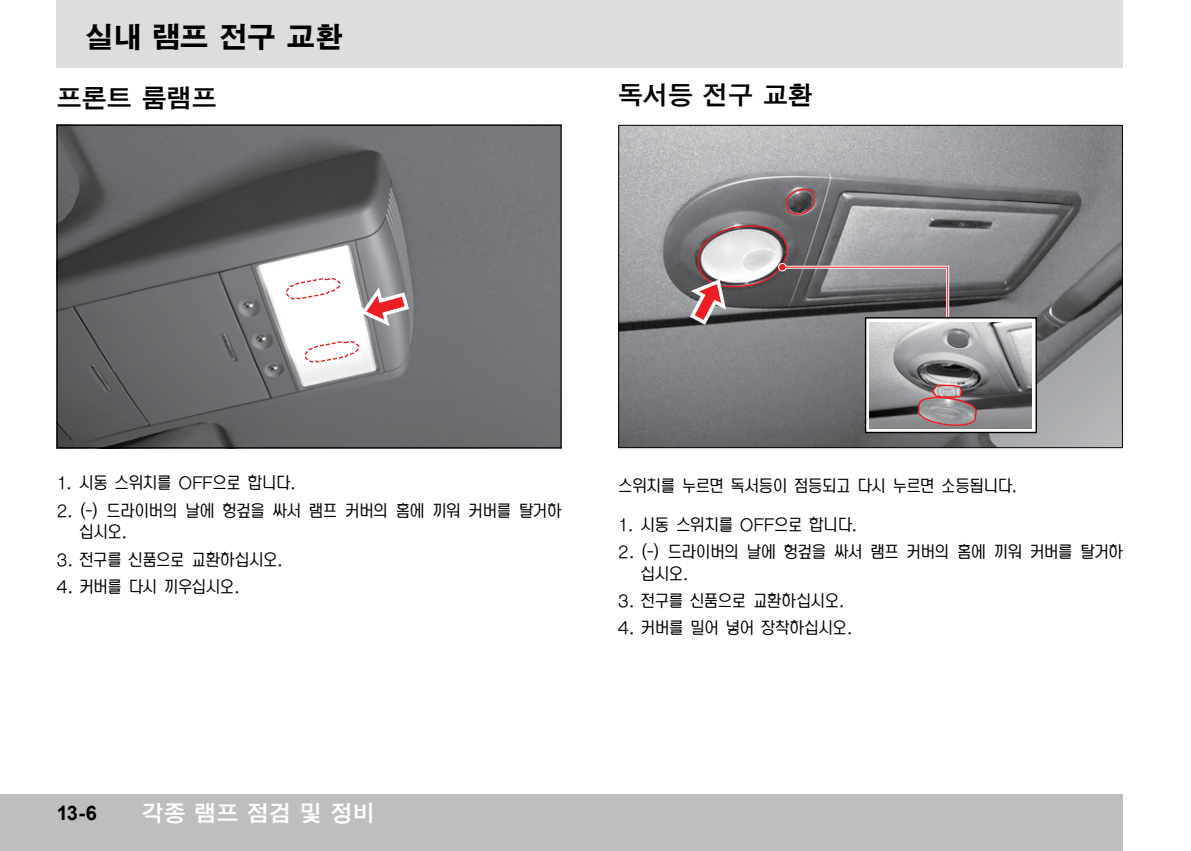
<style>
.page{position:relative;width:1191px;height:851px;background:#fff}
.page>*{position:absolute;margin:0;border:0;box-sizing:border-box;transform-origin:0 0}
.t1{font:28px "H2 gtr E";color:#000}
.t2{font:25px "H2 gtt B";color:#000}
.t3{font:22px "H2 gtt B";color:#fff}
.t4{font:700 20px "Arial";color:#000}
.t5{font:18px/21.6px "S Head R";letter-spacing:-.02em;color:#000}
</style>
<div class="page">
<div style="left:57px;top:0;width:1066px;height:68px;background:#dcddde"></div>
<div style="left:0;top:794px;width:1123px;height:56px;background:#bcbec0"></div>
<img style="left:620px;top:127px;width:501px;height:319px">
<div style="left:618px;top:125px;width:505px;height:323px;border:1px solid #000"></div>
<img style="left:59px;top:127px;width:500px;height:319px">
<svg style="left:285px;top:277px;width:128px;height:86px"></svg>
<div style="left:57px;top:125px;width:504px;height:323px;border:1px solid #000"></div>
<svg style="left:682px;top:189px;width:268px;height:146px;background:#868184"></svg>
<div style="left:865px;top:318px;width:171px;height:114px;background:#fff"></div>
<div style="left:865px;top:317px;width:172px;height:116px;border:1px solid #000"></div>
<img style="left:869px;top:322px;width:163px;height:106px">
<svg style="left:916px;top:383px;width:61px;height:45px;background:#9a8688"></svg>
<h1 class="t1" style="left:85px;top:23px;width:259px">실내 램프 전구 교환</h1>
<h2 class="t2" style="left:57px;top:85px;width:161px">프론트 룸램프</h2>
<h2 class="t2" style="left:618px;top:82px;width:196px">독서등 전구 교환</h2>
<p class="t5" style="left:57px;top:472px;width:241px">1. 시동 스위치를 OFF으로 합니다.</p>
<p class="t5" style="left:79px;top:499px;width:483px;text-indent:-23px">2. (-) 드라이버의 날에 헝겊을 싸서 램프 커버의 홈에 끼워 커버를 탈거하 십시오.</p>
<p class="t5" style="left:57px;top:548px;width:229px">3. 전구를 신품으로 교환하십시오.</p>
<p class="t5" style="left:57px;top:575px;width:185px">4. 커버를 다시 끼우십시오.</p>
<p class="t5" style="left:618px;top:474px;width:401px">스위치를 누르면 독서등이 점등되고 다시 누르면 소등됩니다.</p>
<p class="t5" style="left:618px;top:513px;width:241px">1. 시동 스위치를 OFF으로 합니다.</p>
<p class="t5" style="left:641px;top:540px;width:483px;text-indent:-23px">2. (-) 드라이버의 날에 헝겊을 싸서 램프 커버의 홈에 끼워 커버를 탈거하 십시오.</p>
<p class="t5" style="left:618px;top:589px;width:229px">3. 전구를 신품으로 교환하십시오.</p>
<p class="t5" style="left:618px;top:616px;width:236px">4. 커버를 밀어 넣어 장착하십시오.</p>
<p class="t4" style="left:57px;top:799px;width:42px">13-6</p>
<p class="t3" style="left:142px;top:802px;width:235px">각종 램프 점검 및 정비</p>
</div>
